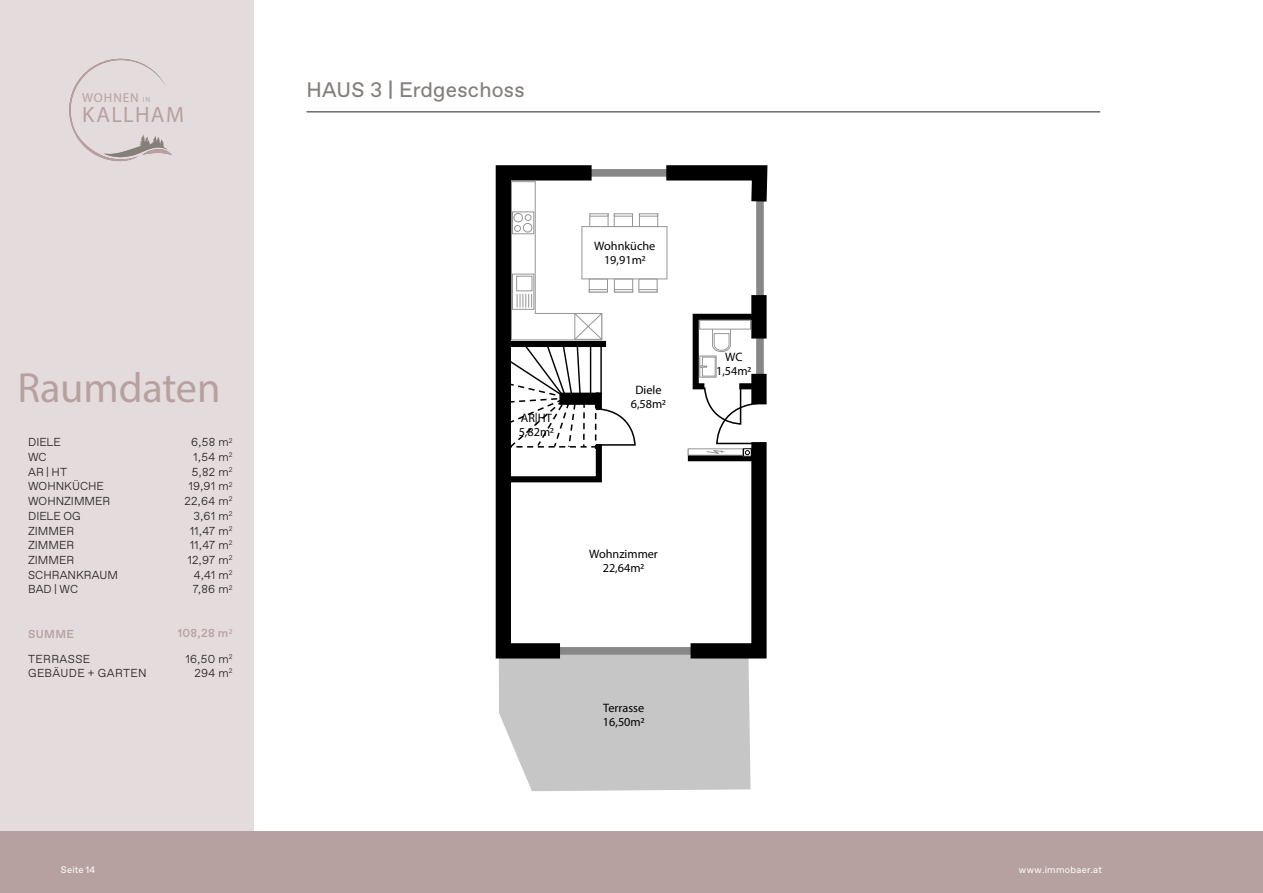
<style>
.page{position:relative;width:1263px;height:893px;background:#fff}
.page>*{position:absolute;margin:0;border:0;box-sizing:border-box;transform-origin:0 0}
.t1{font:42.3px "Myriad Pro";letter-spacing:-.005em;color:#b6a1a0}
.t2{font:22.35px "Myriad Pro";letter-spacing:.055em;color:#b6a1a0}
.t3{font:21px "Favorit Pro";letter-spacing:.01em;color:#857f7a}
.t4{font:12.9px "Myriad Pro";letter-spacing:.08em;color:#b6a1a0}
.t5{font:12.15px/13.8px "Myriad Pro";color:#000;text-align:center}
.t6{font:300 11.55px/14.7px "Favorit Pro";letter-spacing:.005em;color:#231f20}
.t7{font:300 11.55px/14.7px "Favorit Pro";letter-spacing:.025em;color:#231f20;text-align:right}
.t8{font:300 11.55px/14.7px "Favorit Pro";letter-spacing:.03em;color:#231f20}
.t9{font:500 11.55px/25.2px "Favorit Pro";letter-spacing:.03em;color:#b6a1a0;text-align:right}
.t10{font:9.45px "Favorit Pro";letter-spacing:.035em;color:#fff}
.s1{font-size:7.5px}
.s2{font-weight:300;color:#231f20}
</style>
<div class="page">
<div style="left:0;top:0;width:254px;height:831px;background:#e4dcdc"></div>
<div style="left:0;top:831px;width:1263px;height:62px;background:#b6a1a0"></div>
<hr style="left:306px;top:112px;width:794px;height:1px;background:#231f20">
<svg style="left:69px;top:58px;width:103px;height:104px"></svg>
<svg style="left:495px;top:165px;width:3px;height:494px"></svg>
<svg style="left:498px;top:165px;width:270px;height:626px"></svg>
<p class="t4" style="left:82px;top:90px;width:70px">WOHNEN <span class="s1">IN</span></p>
<h2 class="t2" style="left:82px;top:101px;width:103px">KALLHAM</h2>
<h1 class="t1" style="left:17px;top:361px;width:204px">Raumdaten</h1>
<p class="t6" style="left:28px;top:435px;width:91px">DIELE<br>WC<br>AR | HT<br>WOHNKÜCHE<br>WOHNZIMMER<br>DIELE OG<br>ZIMMER<br>ZIMMER<br>ZIMMER<br>SCHRANKRAUM<br>BAD | WC</p>
<p class="t9" style="left:28px;top:621px;width:47px">SUMME</p>
<p class="t8" style="left:28px;top:651px;width:120px">TERRASSE<br>GEBÄUDE + GARTEN</p>
<p class="t7" style="left:184px;top:435px;width:50px">6,58 m<sup>2<br></sup>1,54 m<sup>2<br></sup>5,82 m<sup>2<br></sup>19,91 m<sup>2<br></sup>22,64 m<sup>2<br></sup>3,61 m<sup>2<br></sup>11,47 m<sup>2<br></sup>11,47 m<sup>2<br></sup>12,97 m<sup>2<br></sup>4,41 m<sup>2<br></sup>7,86 m<sup>2</sup></p>
<p class="t9" style="left:178px;top:621px;width:56px">108,28 m<sup>2<br></sup><span class="s2">16,50 m</span><sup>2</sup></p>
<p class="t6" style="left:194px;top:665px;width:40px">294 m<sup>2</sup></p>
<h3 class="t3" style="left:306px;top:76px;width:220px">HAUS 3 | Erdgeschoss</h3>
<p class="t5" style="left:594px;top:239px;width:63px">Wohnküche<br>19,91m2</p>
<p class="t5" style="left:519px;top:411px;width:37px;text-align:left">AR|HT<br>5,82m2</p>
<p class="t5" style="left:631px;top:383px;width:37px">Diele<br>6,58m2</p>
<p class="t5" style="left:589px;top:547px;width:70px">Wohnzimmer<br>22,64m2</p>
<p class="t5" style="left:716px;top:350px;width:37px">WC<br>1,54m2</p>
<p class="t5" style="left:603px;top:701px;width:43px;text-align:left">Terrasse<br>16,50m2</p>
<p class="t10" style="left:61px;top:863px;width:36px">Seite 14</p>
<p class="t10" style="left:1019px;top:863px;width:85px">www.immobaer.at</p>
</div>
